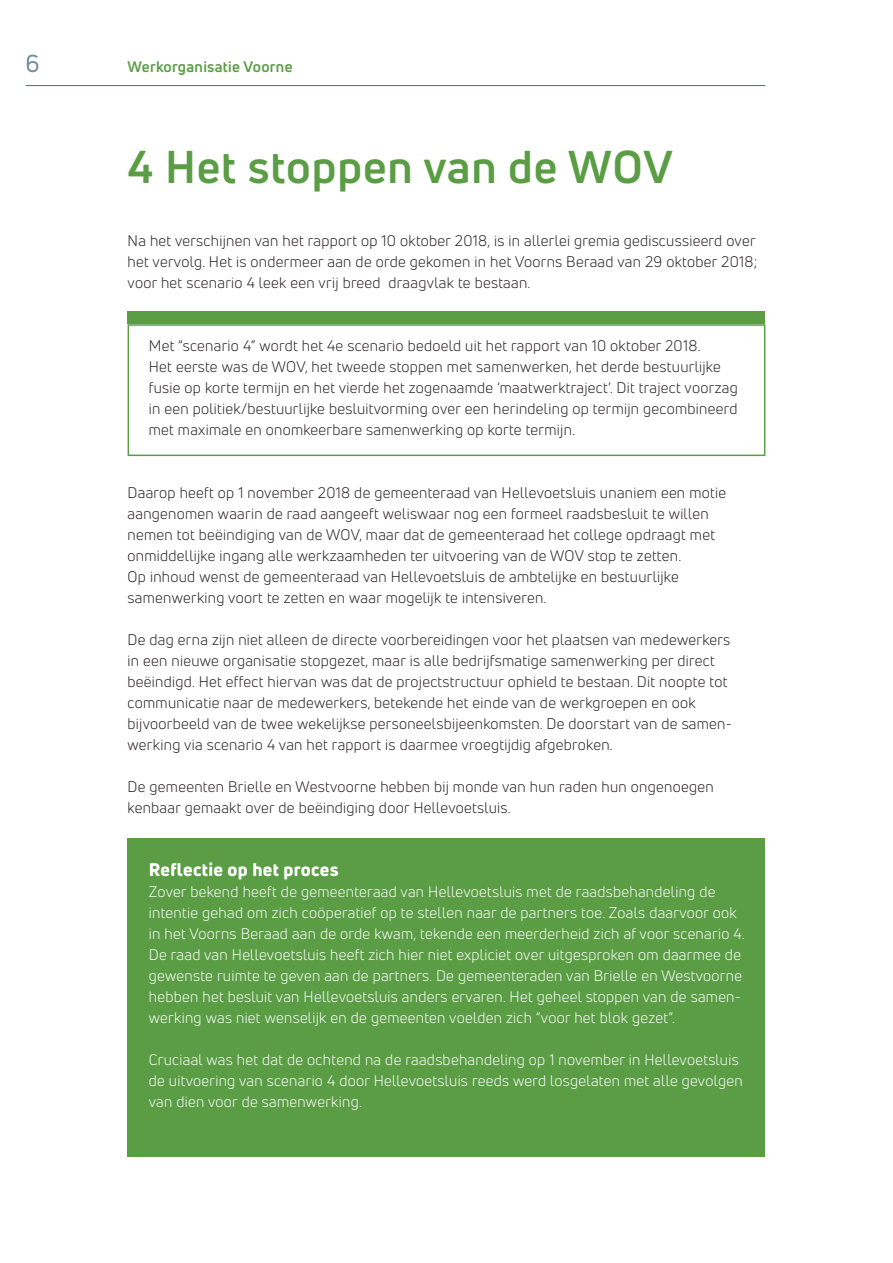
<style>
.page{position:relative;width:893px;height:1263px;background:#fff}
.page>*{position:absolute;margin:0;border:0;box-sizing:border-box;transform-origin:0 0}
.t1{font:700 45px "Uni Neue";letter-spacing:.02em;color:#5a9d44}
.t2{font:24px "Uni Neue";color:#728d99}
.t3{font:800 18px "Uni Neue";letter-spacing:.02em;color:#fff}
.t4{font:15px/21px "Uni Neue";letter-spacing:.02em;color:#231f20}
.t5{font:15px/21px "Uni Neue";letter-spacing:.02em;color:#fff}
.t6{font:700 15px "Uni Neue";letter-spacing:.02em;color:#5a9d44}
</style>
<div class="page">
<hr style="left:26px;top:85px;width:739px;height:1px;background:#577482">
<div style="left:128px;top:324px;width:637px;height:132px;background:#fff;border:2px solid #5a9d44"></div>
<div style="left:128px;top:311px;width:637px;height:13px;background:#5a9d44"></div>
<div style="left:128px;top:838px;width:637px;height:319px;background:#5a9d44"></div>
<h2 class="t2" style="left:26px;top:49px;width:16px">6</h2>
<p class="t6" style="left:128px;top:57px;width:166px">Werkorganisatie Voorne</p>
<p class="t1" style="left:128px;top:138px;width:547px">4 Het stoppen van de WOV</p>
<p class="t4" style="left:128px;top:230px;width:631px;text-align:justify">Na het verschijnen van het rapport op 10 oktober 2018, is in allerlei gremia gediscussieerd over het vervolg. Het is ondermeer aan de orde gekomen in het Voorns Beraad van 29 oktober 2018; voor het scenario 4 leek een vrij breed draagvlak te bestaan.</p>
<p class="t4" style="left:149px;top:335px;width:590px">Met “scenario 4” wordt het 4e scenario bedoeld uit het rapport van 10 oktober 2018.<br>Het eerste was de WOV, het tweede stoppen met samenwerken, het derde bestuurlijke fusie op korte termijn en het vierde het zogenaamde ‘maatwerktraject’. Dit traject voorzag in een politiek/bestuurlijke besluitvorming over een herindeling op termijn gecombineerd met maximale en onomkeerbare samenwerking op korte termijn.</p>
<p class="t4" style="left:128px;top:482px;width:600px">Daarop heeft op 1 november 2018 de gemeenteraad van Hellevoetsluis unaniem een motie aangenomen waarin de raad aangeeft weliswaar nog een formeel raadsbesluit te willen nemen tot beëindiging van de WOV, maar dat de gemeenteraad het college opdraagt met onmiddellijke ingang alle werkzaamheden ter uitvoering van de WOV stop te zetten.<br>Op inhoud wenst de gemeenteraad van Hellevoetsluis de ambtelijke en bestuurlijke samenwerking voort te zetten en waar mogelijk te intensiveren.</p>
<p class="t4" style="left:128px;top:629px;width:604px">De dag erna zijn niet alleen de directe voorbereidingen voor het plaatsen van medewerkers in een nieuwe organisatie stopgezet, maar is alle bedrijfsmatige samenwerking per direct beëindigd. Het effect hiervan was dat de projectstructuur ophield te bestaan. Dit noopte tot communicatie naar de medewerkers, betekende het einde van de werkgroepen en ook bijvoorbeeld van de twee wekelijkse personeelsbijeenkomsten. De doorstart van de samen&shy;werking via scenario 4 van het rapport is daarmee vroegtijdig afgebroken.</p>
<p class="t4" style="left:128px;top:776px;width:588px">De gemeenten Brielle en Westvoorne hebben bij monde van hun raden hun ongenoegen kenbaar gemaakt over de beëindiging door Hellevoetsluis.</p>
<p class="t3" style="left:149px;top:857px;width:191px">Reflectie op het proces</p>
<p class="t5" style="left:149px;top:881px;width:597px">Zover bekend heeft de gemeenteraad van Hellevoetsluis met de raadsbehandeling de intentie gehad om zich coöperatief op te stellen naar de partners toe. Zoals daarvoor ook in het Voorns Beraad aan de orde kwam, tekende een meerderheid zich af voor scenario 4.<br>De raad van Hellevoetsluis heeft zich hier niet expliciet over uitgesproken om daarmee de gewenste ruimte te geven aan de partners. De gemeenteraden van Brielle en Westvoorne hebben het besluit van Hellevoetsluis anders ervaren. Het geheel stoppen van de samen&shy;werking was niet wenselijk en de gemeenten voelden zich “voor het blok gezet”.</p>
<p class="t5" style="left:149px;top:1049px;width:595px">Cruciaal was het dat de ochtend na de raadsbehandeling op 1 november in Hellevoetsluis de uitvoering van scenario 4 door Hellevoetsluis reeds werd losgelaten met alle gevolgen van dien voor de samenwerking.</p>
</div>
